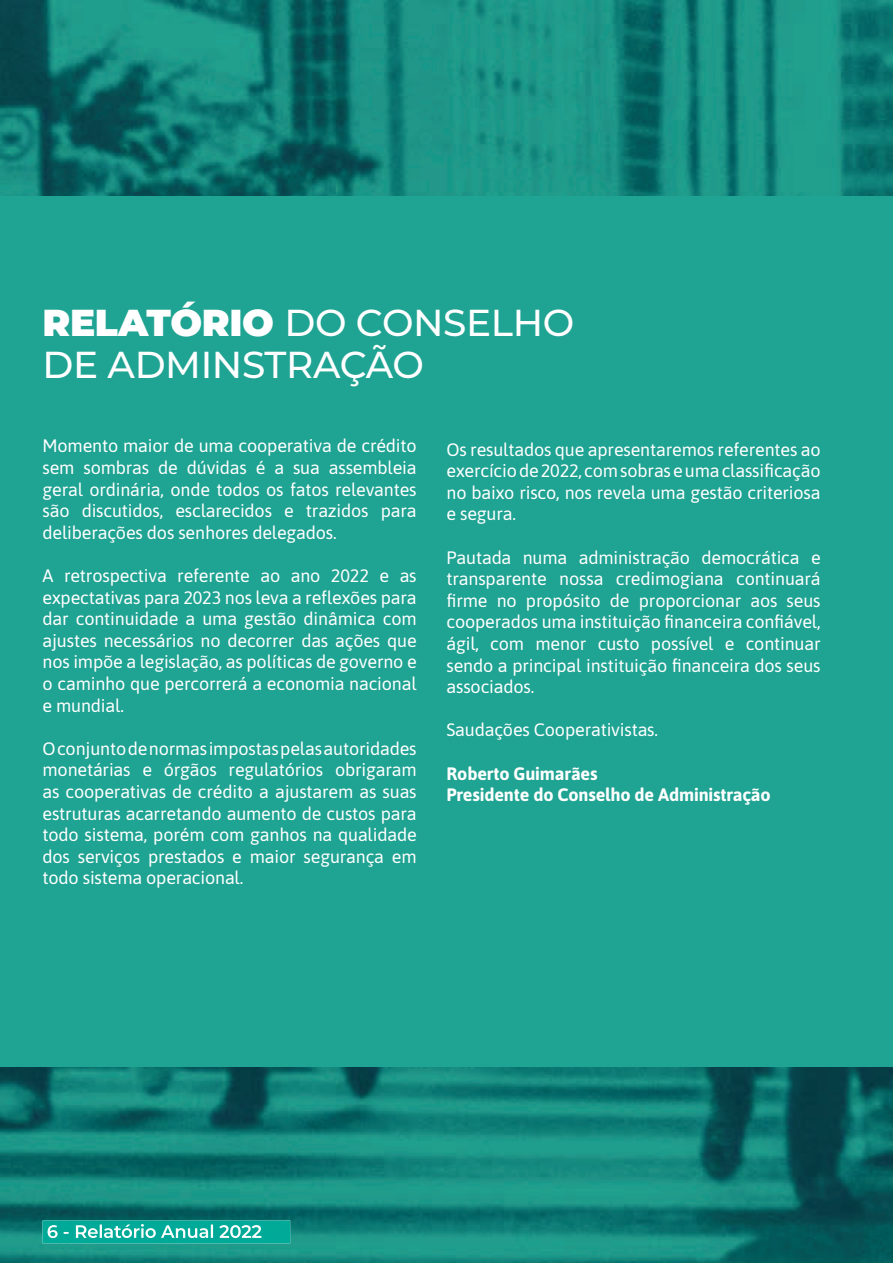
<style>
.page{position:relative;width:893px;height:1263px;background:#fff}
.page>*{position:absolute;margin:0;border:0;box-sizing:border-box;transform-origin:0 0}
.t1{font:500 37.5px/42px "Montserrat";letter-spacing:-.01em;color:#fff}
.t2{font:18px/21.6px "Asap";letter-spacing:-.01em;color:#fff;text-align:justify}
.t3{font:700 18px/21.6px "Asap";letter-spacing:-.01em;color:#fff}
.s1{font-weight:900}
</style>
<div class="page">
<img style="left:0;top:0;width:893px;height:1263px">
<div style="left:0;top:197px;width:893px;height:869px;background:#1fa392"></div>
<img style="left:43px;top:1220px;width:247px;height:23px">
<img style="left:48px;top:1224px;width:166px;height:14px">
<img style="left:219px;top:1225px;width:42px;height:13px">
<h1 class="t1" style="left:43px;top:300px;width:533px"><span class="s1">RELATÓRIO</span> DO CONSELHO<br>DE ADMINSTRAÇÃO</h1>
<p class="t2" style="left:43px;top:434px;width:376px">Momento maior de uma cooperativa de crédito sem sombras de dúvidas é a sua assembleia geral ordinária, onde todos os fatos relevantes são discutidos, esclarecidos e trazidos para deliberações dos senhores delegados.</p>
<p class="t2" style="left:43px;top:564px;width:376px">A retrospectiva referente ao ano 2022 e as expectativas para 2023 nos leva a reflexões para dar continuidade a uma gestão dinâmica com ajustes necessários no decorrer das ações que nos impõe a legislação, as políticas de governo e o caminho que percorrerá a economia nacional e mundial.</p>
<p class="t2" style="left:43px;top:737px;width:376px">O conjunto de normas impostas pelas autoridades monetárias e órgãos regulatórios obrigaram as cooperativas de crédito a ajustarem as suas estruturas acarretando aumento de custos para todo sistema, porém com ganhos na qualidade dos serviços prestados e maior segurança em todo sistema operacional.</p>
<p class="t2" style="left:446px;top:437px;width:376px">Os resultados que apresentaremos referentes ao exercício de 2022, com sobras e uma classificação no baixo risco, nos revela uma gestão criteriosa e segura.</p>
<p class="t2" style="left:446px;top:545px;width:376px">Pautada numa administração democrática e transparente nossa credimogiana continuará firme no propósito de proporcionar aos seus cooperados uma instituição financeira confiável, ágil, com menor custo possível e continuar sendo a principal instituição financeira dos seus associados.</p>
<p class="t2" style="left:446px;top:718px;width:213px">Saudações Cooperativistas.</p>
<p class="t3" style="left:446px;top:761px;width:326px">Roberto Guimarães<br>Presidente do Conselho de Administração</p>
</div>
